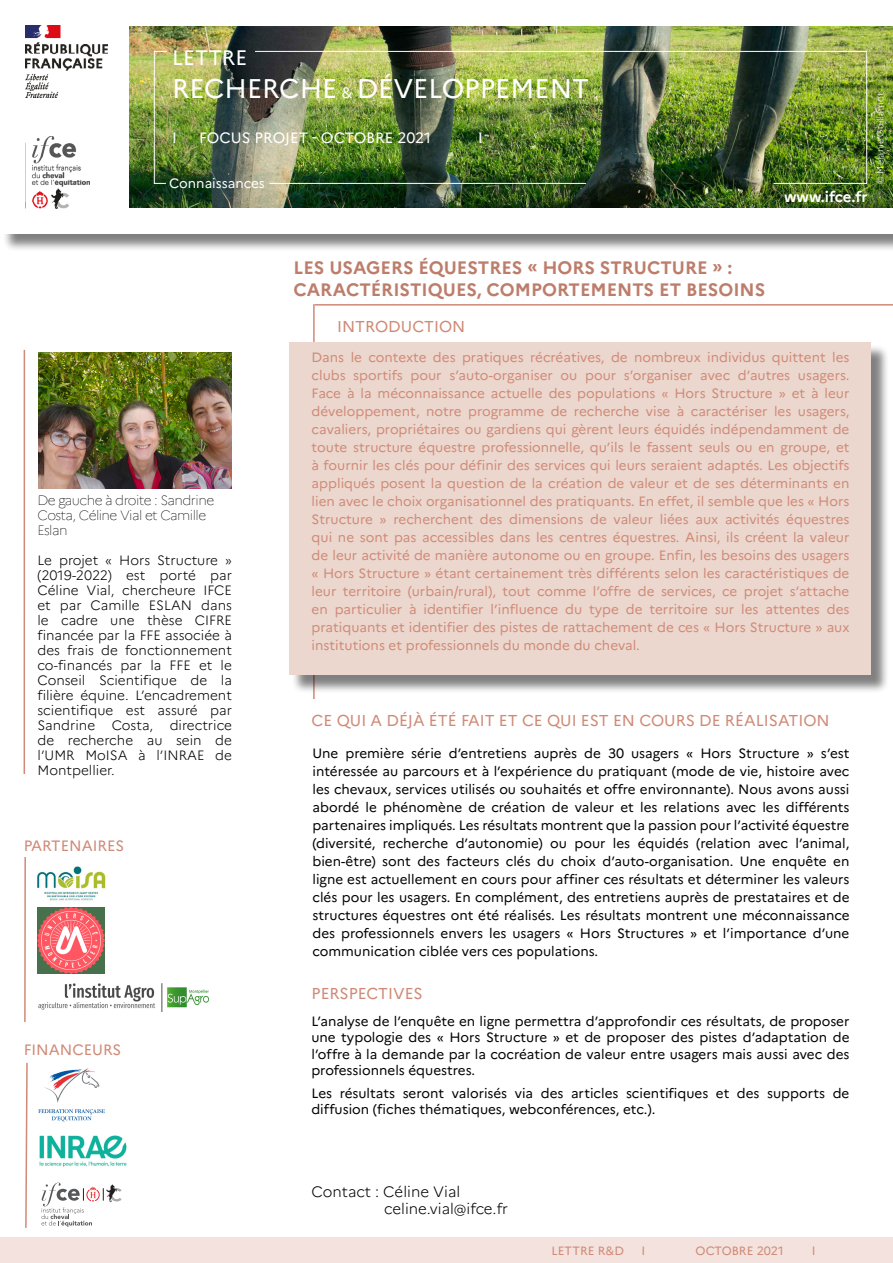
<style>
.page{position:relative;width:893px;height:1263px;background:#fff}
.page>*{position:absolute;margin:0;border:0;box-sizing:border-box;transform-origin:0 0}
.t1{font:27px "Marianne";color:#fff}
.t2{font:21px "Marianne";color:#fff}
.TITRE{font:700 18px/21.6px "Marianne";color:#bd7d6b}
.SOUS-TITRE{font:15.75px "Marianne";color:#d08a77}
.t3{font:300 15px "Marianne";color:#000}
.t4{font:15px "Marianne";color:#fff}
.IFCE_-_NOM_PRÉNOM{font:15px "Marianne";color:#d08a77}
.t5{font:700 15px "Marianne";letter-spacing:-.005em;color:#fff}
.t6{font:13.5px/18px "Marianne";color:#d08a77;text-align:justify}
.t7{font:13.5px/18px "Marianne";color:#000;text-align:justify}
.Qualité_de_la_person{font:300 13.5px/15px "Marianne";color:#000;text-align:justify}
.Qualité_de_la_person-2{font:100 13.5px/15px "Marianne";letter-spacing:-.04em;color:#000}
.t8{font:13.5px "Marianne";color:#fff}
.t9{font:12px "Marianne";color:#d08a77}
.t10{font:300 9px "Marianne";letter-spacing:.015em;color:#fff}
.s1{font-size:15px}
</style>
<div class="page">
<img style="left:129px;top:26px;width:764px;height:182px">
<div style="left:2px;top:211px;width:891px;height:42px;background:#000;opacity:.5"></div>
<div style="left:0;top:208px;width:893px;height:26px;background:#fff"></div>
<img style="left:32px;top:136px;width:58px;height:72px">
<img style="left:26px;top:26px;width:82px;height:72px">
<hr style="left:269px;top:183px;width:317px;height:1px;background:#fff">
<img style="left:154px;top:51px;width:14px;height:133px">
<hr style="left:255px;top:51px;width:521px;height:1px;background:#fff">
<img style="left:773px;top:51px;width:94px;height:133px">
<div style="left:0;top:1237px;width:893px;height:26px;background:#f3e2dd"></div>
<hr style="left:315px;top:304px;width:578px;height:2px;background:#d08a77">
<hr style="left:313px;top:304px;width:2px;height:395px;background:#d08a77">
<div style="left:291px;top:345px;width:599px;height:348px;background:#000;opacity:.5"></div>
<div style="left:289px;top:342px;width:582px;height:333px;background:#ebd7ce"></div>
<hr style="left:24px;top:350px;width:1px;height:424px;background:#d08a77">
<hr style="left:24px;top:857px;width:2px;height:165px;background:#d08a77">
<img style="left:37px;top:866px;width:69px;height:35px">
<img style="left:38px;top:352px;width:194px;height:137px">
<img style="left:39px;top:1069px;width:66px;height:53px">
<img style="left:38px;top:907px;width:66px;height:66px">
<img style="left:38px;top:984px;width:170px;height:28px">
<img style="left:39px;top:1135px;width:88px;height:32px">
<svg style="left:25px;top:1062px;width:3px;height:166px"></svg>
<svg style="left:41px;top:1182px;width:81px;height:45px"></svg>
<p class="t2" style="left:172px;top:45px;width:77px">LETTRE</p>
<p class="t1" style="left:172px;top:72px;width:419px">RECHERCHE <span class="s1">&amp;</span> DÉVELOPPEMENT</p>
<p class="t4" style="left:172px;top:129px;width:6px">I</p>
<p class="t4" style="left:199px;top:129px;width:234px">FOCUS PROJET - OCTOBRE 2021</p>
<p class="t4" style="left:478px;top:129px;width:6px">I</p>
<p class="t8" style="left:169px;top:175px;width:97px">Connaissances</p>
<p class="t5" style="left:784px;top:187px;width:85px">www.ifce.fr</p>
<p class="t10" style="left:875px;top:184px;width:93px;rotate:-90deg">© Mélanie Guillamot</p>
<p class="Qualité_de_la_person-2" style="left:38px;top:493px;width:178px">De gauche à droite : Sandrine<br>Costa, Céline Vial et Camille<br>Eslan</p>
<p class="Qualité_de_la_person" style="left:38px;top:553px;width:196px">Le projet « Hors Structure » (2019-2022) est porté par Céline Vial, chercheure IFCE et par Camille ESLAN dans le cadre une thèse CIFRE financée par la FFE associée à des frais de fonctionnement co-financés par la FFE et le Conseil Scientifique de la filière équine. L’encadrement scientifique est assuré par Sandrine Costa, directrice de recherche au sein de l’UMR MoISA à l’INRAE de Montpellier.</p>
<p class="IFCE_-_NOM_PRÉNOM" style="left:24px;top:837px;width:102px">PARTENAIRES</p>
<p class="IFCE_-_NOM_PRÉNOM" style="left:24px;top:1041px;width:99px">FINANCEURS</p>
<p class="TITRE" style="left:294px;top:257px;width:473px">LES USAGERS ÉQUESTRES « HORS STRUCTURE » :<br>CARACTÉRISTIQUES, COMPORTEMENTS ET BESOINS</p>
<p class="SOUS-TITRE" style="left:337px;top:317px;width:130px">INTRODUCTION</p>
<p class="t6" style="left:312px;top:348px;width:539px">Dans le contexte des pratiques récréatives, de nombreux individus quittent les clubs sportifs pour s’auto-organiser ou pour s’organiser avec d’autres usagers.<br>Face à la méconnaissance actuelle des populations « Hors Structure » et à leur développement, notre programme de recherche vise à caractériser les usagers, cavaliers, propriétaires ou gardiens qui gèrent leurs équidés indépendamment de toute structure équestre professionnelle, qu’ils le fassent seuls ou en groupe, et à fournir les clés pour définir des services qui leurs seraient adaptés. Les objectifs appliqués posent la question de la création de valeur et de ses déterminants en lien avec le choix organisationnel des pratiquants. En effet, il semble que les « Hors Structure » recherchent des dimensions de valeur liées aux activités équestres qui ne sont pas accessibles dans les centres équestres. Ainsi, ils créent la valeur de leur activité de manière autonome ou en groupe. Enfin, les besoins des usagers « Hors Structure » étant certainement très différents selon les caractéristiques de leur territoire (urbain/rural), tout comme l’offre de services, ce projet s’attache en particulier à identifier l’influence du type de territoire sur les attentes des pratiquants et identifier des pistes de rattachement de ces « Hors Structure » aux institutions et professionnels du monde du cheval.</p>
<p class="SOUS-TITRE" style="left:312px;top:711px;width:520px">CE QUI A DÉJÀ ÉTÉ FAIT ET CE QUI EST EN COURS DE RÉALISATION</p>
<p class="t7" style="left:312px;top:744px;width:539px">Une première série d’entretiens auprès de 30 usagers « Hors Structure » s’est intéressée au parcours et à l’expérience du pratiquant (mode de vie, histoire avec les chevaux, services utilisés ou souhaités et offre environnante). Nous avons aussi abordé le phénomène de création de valeur et les relations avec les différents partenaires impliqués. Les résultats montrent que la passion pour l’activité équestre (diversité, recherche d’autonomie) ou pour les équidés (relation avec l’animal, bien-être) sont des facteurs clés du choix d’auto-organisation. Une enquête en ligne est actuellement en cours pour affiner ces résultats et déterminer les valeurs clés pour les usagers. En complément, des entretiens auprès de prestataires et de structures équestres ont été réalisés. Les résultats montrent une méconnaissance des professionnels envers les usagers « Hors Structures » et l’importance d’une communication ciblée vers ces populations.</p>
<p class="SOUS-TITRE" style="left:312px;top:984px;width:113px">PERSPECTIVES</p>
<p class="t7" style="left:311px;top:1013px;width:540px;line-height:16.5px">L’analyse de l’enquête en ligne permettra d’approfondir ces résultats, de proposer une typologie des « Hors Structure » et de proposer des pistes d’adaptation de l’offre à la demande par la cocréation de valeur entre usagers mais aussi avec des professionnels équestres.</p>
<p class="t7" style="left:311px;top:1085px;width:540px;line-height:16.5px">Les résultats seront valorisés via des articles scientifiques et des supports de diffusion (fiches thématiques, webconférences, etc.).</p>
<p class="t3" style="left:311px;top:1183px;width:150px">Contact : Céline Vial</p>
<p class="t3" style="left:384px;top:1199px;width:125px">celine.vial@ifce.fr</p>
<p class="t9" style="left:551px;top:1243px;width:74px">LETTRE R&amp;D</p>
<p class="t9" style="left:641px;top:1243px;width:5px">I</p>
<p class="t9" style="left:695px;top:1243px;width:90px">OCTOBRE 2021</p>
<p class="t9" style="left:812px;top:1243px;width:5px">I</p>
</div>
